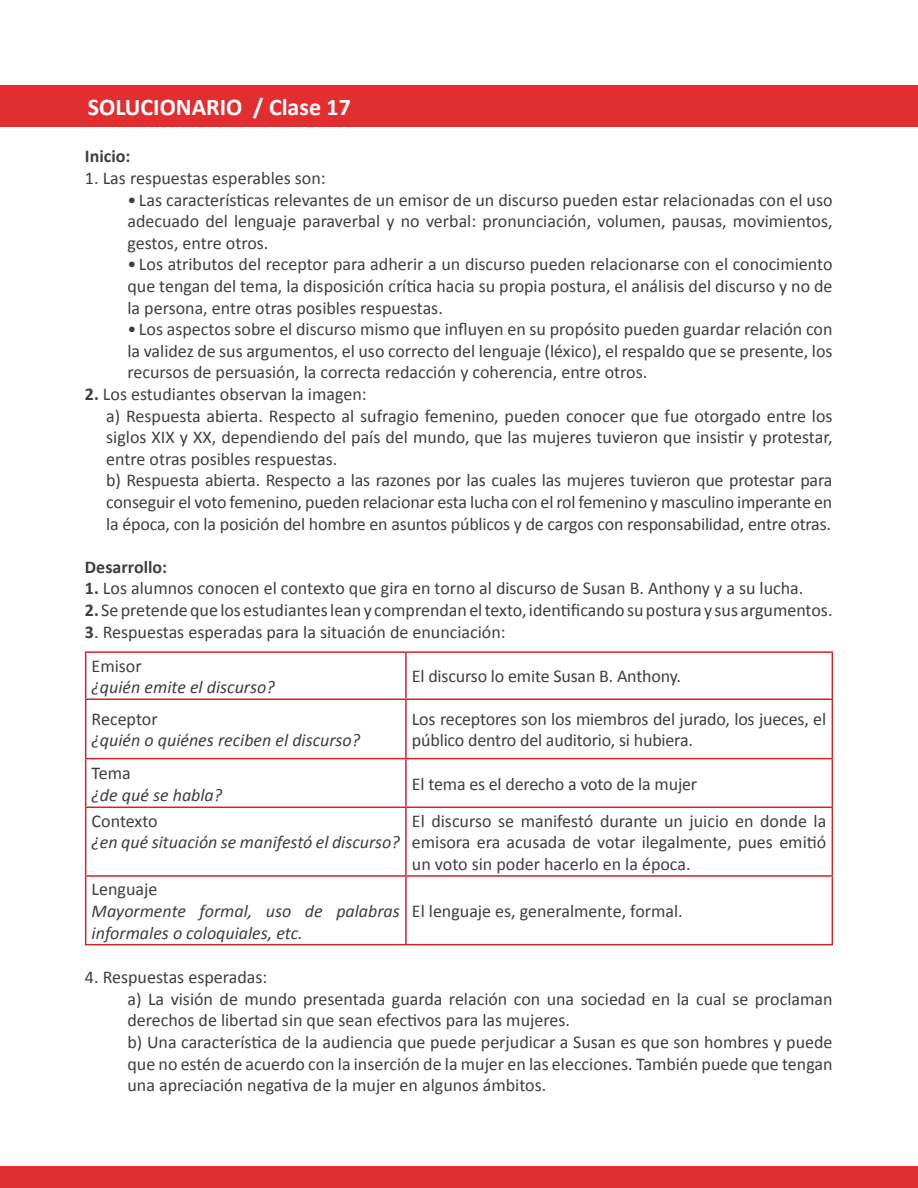
<style>
.page{position:relative;width:918px;height:1188px;background:#fff}
.page>*{position:absolute;margin:0;border:0;box-sizing:border-box;transform-origin:0 0}
.t1{font:700 24px "Calibri";color:#fff}
.t2{font:18px/21.6px "Calibri";color:#3e3e3f;text-align:justify}
.t3{font:italic 18px/21.6px "Calibri";color:#3e3e3f}
.t4{font:700 18px "Calibri";color:#3e3e3f}
.s1{font-weight:700}
</style>
<div class="page">
<div style="left:0;top:86px;width:918px;height:41px;background:#e22e31"></div>
<hr style="left:85px;top:651px;width:321px;height:2px;background:#d1232a">
<hr style="left:85px;top:653px;width:1px;height:46px;background:#d1232a">
<hr style="left:406px;top:651px;width:427px;height:2px;background:#d1232a">
<hr style="left:405px;top:653px;width:2px;height:46px;background:#d1232a">
<hr style="left:832px;top:653px;width:1px;height:46px;background:#d1232a">
<hr style="left:85px;top:699px;width:321px;height:1px;background:#d1232a">
<hr style="left:85px;top:700px;width:1px;height:58px;background:#d1232a">
<hr style="left:406px;top:699px;width:427px;height:1px;background:#d1232a">
<hr style="left:405px;top:700px;width:2px;height:58px;background:#d1232a">
<hr style="left:832px;top:700px;width:1px;height:58px;background:#d1232a">
<hr style="left:85px;top:758px;width:321px;height:1px;background:#d1232a">
<hr style="left:85px;top:759px;width:1px;height:48px;background:#d1232a">
<hr style="left:406px;top:758px;width:427px;height:1px;background:#d1232a">
<hr style="left:405px;top:759px;width:2px;height:48px;background:#d1232a">
<hr style="left:832px;top:759px;width:1px;height:48px;background:#d1232a">
<hr style="left:85px;top:807px;width:321px;height:1px;background:#d1232a">
<hr style="left:85px;top:808px;width:1px;height:67px;background:#d1232a">
<hr style="left:406px;top:807px;width:427px;height:1px;background:#d1232a">
<hr style="left:405px;top:808px;width:2px;height:67px;background:#d1232a">
<hr style="left:832px;top:808px;width:1px;height:67px;background:#d1232a">
<hr style="left:85px;top:875px;width:321px;height:2px;background:#d1232a">
<hr style="left:85px;top:877px;width:1px;height:67px;background:#d1232a">
<hr style="left:406px;top:875px;width:427px;height:2px;background:#d1232a">
<hr style="left:405px;top:877px;width:2px;height:67px;background:#d1232a">
<hr style="left:832px;top:877px;width:1px;height:67px;background:#d1232a">
<hr style="left:85px;top:944px;width:321px;height:1px;background:#d1232a">
<hr style="left:406px;top:944px;width:427px;height:1px;background:#d1232a">
<div style="left:0;top:1167px;width:918px;height:21px;background:#e22e31"></div>
<p class="t1" style="left:88px;top:92px;width:265px">SOLUCIONARIO / Clase 17</p>
<p class="t4" style="left:85px;top:145px;width:47px">Inicio:</p>
<p class="t2" style="left:85px;top:167px;width:242px">1. Las respuestas esperables son:</p>
<p class="t2" style="left:128px;top:189px;width:707px">• Las características relevantes de un emisor de un discurso pueden estar relacionadas con el uso adecuado del lenguaje paraverbal y no verbal: pronunciación, volumen, pausas, movimientos, gestos, entre otros.</p>
<p class="t2" style="left:128px;top:254px;width:707px">• Los atributos del receptor para adherir a un discurso pueden relacionarse con el conocimiento que tengan del tema, la disposición crítica hacia su propia postura, el análisis del discurso y no de la persona, entre otras posibles respuestas.</p>
<p class="t2" style="left:128px;top:318px;width:707px">• Los aspectos sobre el discurso mismo que influyen en su propósito pueden guardar relación con la validez de sus argumentos, el uso correcto del lenguaje (léxico), el respaldo que se presente, los recursos de persuasión, la correcta redacción y coherencia, entre otros.</p>
<p class="t2" style="left:85px;top:383px;width:283px"><span class="s1">2.</span> Los estudiantes observan la imagen:</p>
<p class="t2" style="left:106px;top:405px;width:728px">a) Respuesta abierta. Respecto al sufragio femenino, pueden conocer que fue otorgado entre los siglos XIX y XX, dependiendo del país del mundo, que las mujeres tuvieron que insistir y protestar, entre otras posibles respuestas.</p>
<p class="t2" style="left:106px;top:470px;width:728px">b) Respuesta abierta. Respecto a las razones por las cuales las mujeres tuvieron que protestar para conseguir el voto femenino, pueden relacionar esta lucha con el rol femenino y masculino imperante en la época, con la posición del hombre en asuntos públicos y de cargos con responsabilidad, entre otras.</p>
<p class="t4" style="left:85px;top:555px;width:84px">Desarrollo:</p>
<p class="t2" style="left:85px;top:578px;width:720px"><span class="s1">1.</span> Los alumnos conocen el contexto que gira en torno al discurso de Susan B. Anthony y a su lucha.</p>
<p class="t2" style="left:85px;top:599px;width:749px"><span class="s1">2.</span> Se pretende que los estudiantes lean y comprendan el texto, identificando su postura y sus argumentos.</p>
<p class="t2" style="left:85px;top:621px;width:422px"><span class="s1">3</span>. Respuestas esperadas para la situación de enunciación:</p>
<p class="t2" style="left:92px;top:655px;width:52px">Emisor</p>
<p class="t3" style="left:92px;top:676px;width:185px">¿quién emite el discurso?</p>
<p class="t2" style="left:92px;top:708px;width:67px">Receptor</p>
<p class="t3" style="left:92px;top:729px;width:270px">¿quién o quiénes reciben el discurso?</p>
<p class="t2" style="left:92px;top:762px;width:41px">Tema</p>
<p class="t3" style="left:92px;top:783px;width:132px">¿de qué se habla?</p>
<p class="t2" style="left:92px;top:810px;width:68px">Contexto</p>
<p class="t3" style="left:92px;top:831px;width:310px">¿en qué situación se manifestó el discurso?</p>
<p class="t2" style="left:412px;top:666px;width:271px">El discurso lo emite Susan B. Anthony.</p>
<p class="t2" style="left:412px;top:708px;width:416px">Los receptores son los miembros del jurado, los jueces, el público dentro del auditorio, si hubiera.</p>
<p class="t2" style="left:412px;top:773px;width:287px">El tema es el derecho a voto de la mujer</p>
<p class="t2" style="left:412px;top:810px;width:416px">El discurso se manifestó durante un juicio en donde la emisora era acusada de votar ilegalmente, pues emitió un voto sin poder hacerlo en la época.</p>
<p class="t2" style="left:92px;top:879px;width:67px">Lenguaje</p>
<p class="t3" style="left:92px;top:900px;width:310px">Mayormente formal, uso de palabras informales o coloquiales, etc.</p>
<p class="t2" style="left:412px;top:900px;width:272px">El lenguaje es, generalmente, formal.</p>
<p class="t2" style="left:85px;top:966px;width:184px">4. Respuestas esperadas:</p>
<p class="t2" style="left:128px;top:988px;width:707px">a) La visión de mundo presentada guarda relación con una sociedad en la cual se proclaman derechos de libertad sin que sean efectivos para las mujeres.</p>
<p class="t2" style="left:128px;top:1031px;width:707px">b) Una característica de la audiencia que puede perjudicar a Susan es que son hombres y puede que no estén de acuerdo con la inserción de la mujer en las elecciones. También puede que tengan una apreciación negativa de la mujer en algunos ámbitos.</p>
</div>
